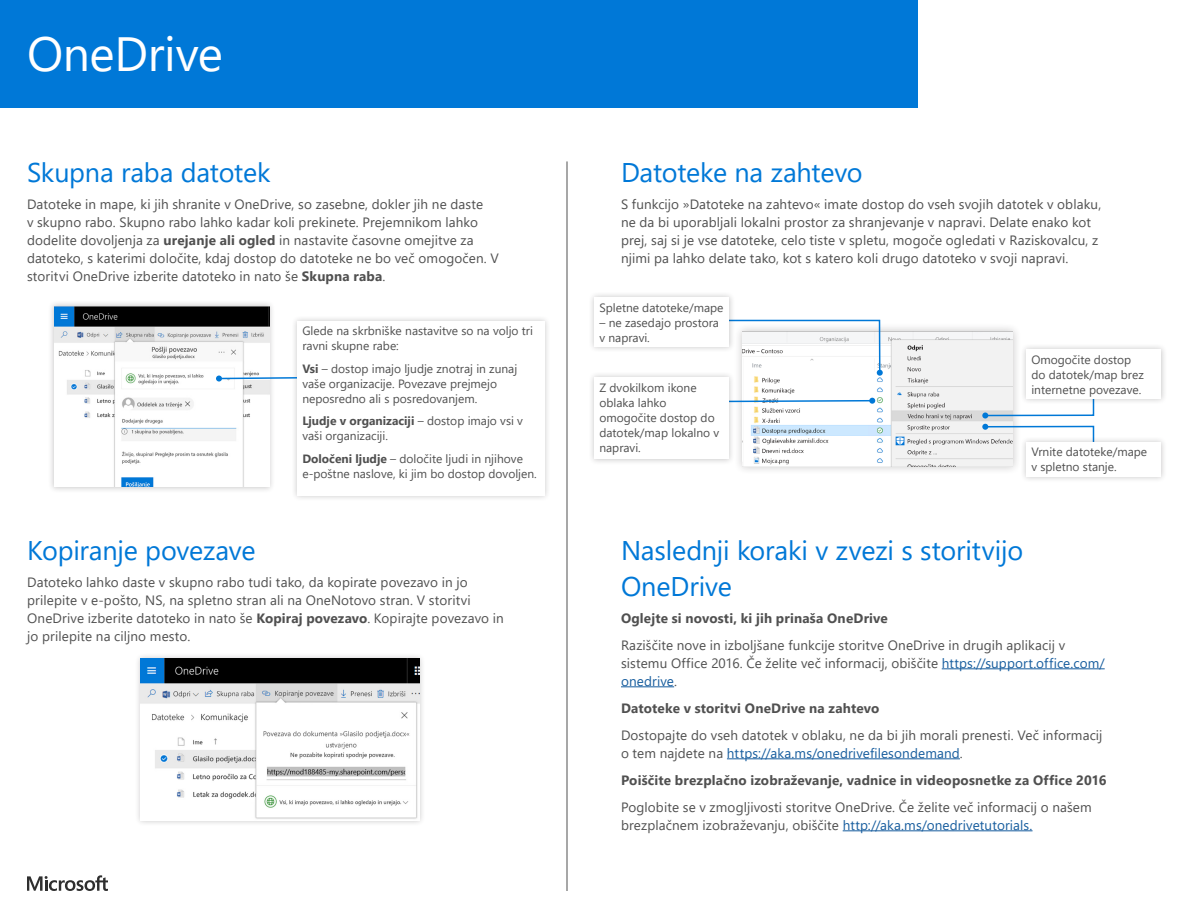
<style>
.page{position:relative;width:1188px;height:918px;background:#fff}
.page>*{position:absolute;margin:0;border:0;box-sizing:border-box;transform-origin:0 0}
.t1{font:48px "Segoe UI";letter-spacing:-.005em;color:#fff}
.Page_Head{font:27px/36px "Segoe UI";letter-spacing:-.01em;color:#0078d7}
.Page_Intro{font:13.5px/18px "Segoe UI";letter-spacing:.01em;color:#505050}
.Page_Intro_Bold{font:700 13.5px "Segoe UI";letter-spacing:.01em;color:#505050}
.Page_Intro-2{font:700 13.5px "Segoe UI";letter-spacing:.015em;color:#505050}
.Text_Box_Copy{font:12px/15px "Segoe UI";color:#505050}
.s1{font-weight:700}
.s2{color:#175d9e}
</style>
<div class="page">
<div style="left:0;top:0;width:918px;height:108px;background:#0078d7"></div>
<svg style="left:27px;top:875px;width:81px;height:16px"></svg>
<hr style="left:567px;top:161px;width:1px;height:730px;background:#505050">
<hr style="left:942px;top:668px;width:163px;height:1px;background:#175d9e">
<hr style="left:621px;top:686px;width:53px;height:1px;background:#175d9e">
<hr style="left:727px;top:758px;width:233px;height:1px;background:#175d9e">
<hr style="left:843px;top:830px;width:190px;height:1px;background:#175d9e">
<div style="left:48px;top:300px;width:228px;height:193px;background:#231f20;opacity:.25"></div>
<img style="left:54px;top:306px;width:216px;height:181px">
<div style="left:734px;top:323px;width:287px;height:153px;background:#231f20;opacity:.25"></div>
<img style="left:742px;top:331px;width:270px;height:136px">
<div style="left:134px;top:652px;width:291px;height:175px;background:#231f20;opacity:.25"></div>
<img style="left:140px;top:658px;width:279px;height:162px">
<svg style="left:734px;top:319px;width:149px;height:57px"></svg>
<svg style="left:735px;top:398px;width:140px;height:6px"></svg>
<svg style="left:982px;top:397px;width:113px;height:46px"></svg>
<div style="left:588px;top:291px;width:147px;height:62px;background:#231f20;opacity:.25"></div>
<div style="left:594px;top:297px;width:135px;height:50px;background:#fff"></div>
<div style="left:1020px;top:343px;width:147px;height:62px;background:#231f20;opacity:.25"></div>
<div style="left:1026px;top:349px;width:135px;height:50px;background:#fff"></div>
<div style="left:291px;top:315px;width:259px;height:187px;background:#231f20;opacity:.25"></div>
<div style="left:297px;top:321px;width:247px;height:175px;background:#fff"></div>
<div style="left:588px;top:371px;width:147px;height:94px;background:#231f20;opacity:.25"></div>
<div style="left:594px;top:377px;width:135px;height:82px;background:#fff"></div>
<div style="left:1020px;top:436px;width:147px;height:46px;background:#231f20;opacity:.25"></div>
<div style="left:1026px;top:442px;width:135px;height:34px;background:#fff"></div>
<svg style="left:216px;top:376px;width:81px;height:6px"></svg>
<h1 class="t1" style="left:27px;top:9px;width:197px">OneDrive</h1>
<p class="Page_Head" style="left:27px;top:152px;width:245px">Skupna raba datotek</p>
<p class="Page_Intro" style="left:27px;top:194px;width:473px">Datoteke in mape, ki jih shranite v OneDrive, so zasebne, dokler jih ne daste<br>v skupno rabo. Skupno rabo lahko kadar koli prekinete. Prejemnikom lahko dodelite dovoljenja za <span class="s1">urejanje ali ogled</span> in nastavite časovne omejitve za datoteko, s katerimi določite, kdaj dostop do datoteke ne bo več omogočen. V storitvi OneDrive izberite datoteko in nato še <span class="s1">Skupna raba</span>.</p>
<p class="Text_Box_Copy" style="left:302px;top:322px;width:232px">Glede na skrbniške nastavitve so na voljo tri ravni skupne rabe:</p>
<p class="Text_Box_Copy" style="left:302px;top:360px;width:216px"><span class="s1">Vsi</span> – dostop imajo ljudje znotraj in zunaj vaše organizacije. Povezave prejmejo neposredno ali s posredovanjem.</p>
<p class="Text_Box_Copy" style="left:302px;top:412px;width:222px"><span class="s1">Ljudje v organizaciji</span> – dostop imajo vsi v vaši organizaciji.</p>
<p class="Text_Box_Copy" style="left:302px;top:450px;width:236px"><span class="s1">Določeni ljudje</span> – določite ljudi in njihove e-poštne naslove, ki jim bo dostop dovoljen.</p>
<p class="Page_Head" style="left:27px;top:530px;width:230px">Kopiranje povezave</p>
<p class="Page_Intro" style="left:27px;top:572px;width:478px">Datoteko lahko daste v skupno rabo tudi tako, da kopirate povezavo in jo prilepite v e-pošto, NS, na spletno stran ali na OneNotovo stran. V storitvi OneDrive izberite datoteko in nato še <span class="s1">Kopiraj povezavo</span>. Kopirajte povezavo in jo prilepite na ciljno mesto.</p>
<p class="Page_Head" style="left:621px;top:152px;width:243px">Datoteke na zahtevo</p>
<p class="Page_Intro" style="left:621px;top:194px;width:482px">S funkcijo »Datoteke na zahtevo« imate dostop do vseh svojih datotek v oblaku, ne da bi uporabljali lokalni prostor za shranjevanje v napravi. Delate enako kot prej, saj si je vse datoteke, celo tiste v spletu, mogoče ogledati v Raziskovalcu, z njimi pa lahko delate tako, kot s katero koli drugo datoteko v svoji napravi.</p>
<p class="Text_Box_Copy" style="left:599px;top:299px;width:126px">Spletne datoteke/mape</p>
<p class="Text_Box_Copy" style="left:599px;top:314px;width:121px">– ne zasedajo prostora v napravi.</p>
<p class="Text_Box_Copy" style="left:599px;top:379px;width:121px">Z dvokilkom ikone oblaka lahko omogočite dostop do datotek/map lokalno v napravi.</p>
<p class="Text_Box_Copy" style="left:1031px;top:351px;width:114px">Omogočite dostop do datotek/map brez internetne povezave.</p>
<p class="Text_Box_Copy" style="left:1031px;top:443px;width:117px">Vrnite datoteke/mape v spletno stanje.</p>
<p class="Page_Head" style="left:621px;top:530px;width:404px">Naslednji koraki v zvezi s storitvijo<br>OneDrive</p>
<p class="Page_Intro-2" style="left:621px;top:605px;width:268px">Oglejte si novosti, ki jih prinaša OneDrive</p>
<p class="Page_Intro" style="left:621px;top:635px;width:485px">Raziščite nove in izboljšane funkcije storitve OneDrive in drugih aplikacij v sistemu Office 2016. Če želite več informacij, obiščite <span class="s2">https://support.office.com/ onedrive</span>.</p>
<p class="Page_Intro_Bold" style="left:621px;top:695px;width:260px">Datoteke v storitvi OneDrive na zahtevo</p>
<p class="Page_Intro" style="left:621px;top:725px;width:483px">Dostopajte do vseh datotek v oblaku, ne da bi jih morali prenesti. Več informacij o tem najdete na <span class="s2">https://aka.ms/onedrivefilesondemand</span>.</p>
<p class="Page_Intro_Bold" style="left:621px;top:767px;width:487px">Poiščite brezplačno izobraževanje, vadnice in videoposnetke za Office 2016</p>
<p class="Page_Intro" style="left:621px;top:797px;width:472px">Poglobite se v zmogljivosti storitve OneDrive. Če želite več informacij o našem brezplačnem izobraževanju, obiščite <span class="s2">http://aka.ms/onedrivetutorials.</span></p>
</div>
